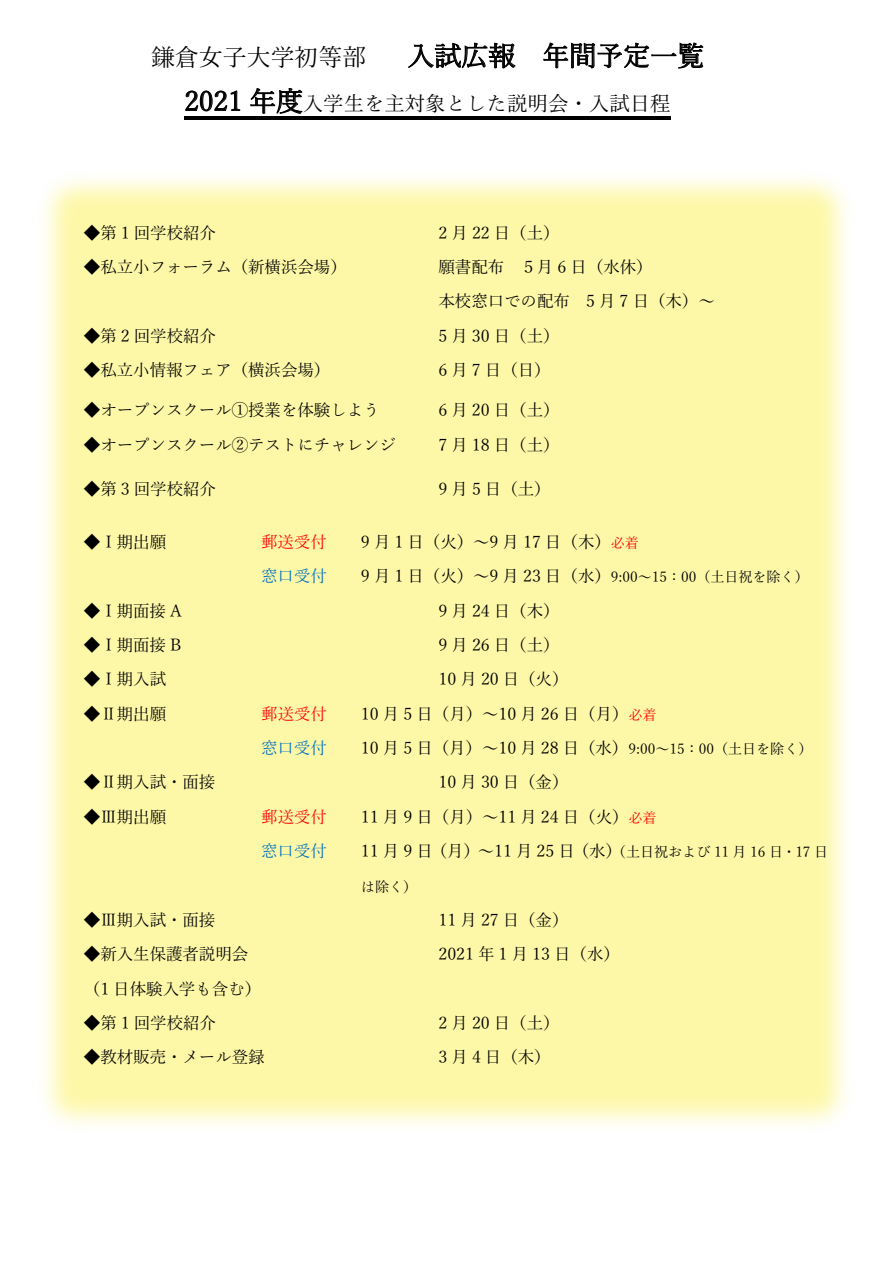
<style>
.page{position:relative;width:893px;height:1263px;background:#fff}
.page>*{position:absolute;margin:0;border:0;box-sizing:border-box;transform-origin:0 0}
.t1{font:27.15px "Yu Mincho";letter-spacing:-.005em;color:#000}
.t2{font:23.85px "Yu Mincho";color:#000}
.t3{font:20.4px "Yu Mincho";color:#000}
.t4{font:16.5px/34.3px "Yu Mincho";color:#000}
.t5{font:16.5px "Yu Mincho";color:#f00}
.t6{font:16.5px "Yu Mincho";color:#0070c0}
.t7{font:14.1px "Yu Mincho";color:#000}
.s1{font-size:27.15px}
.s2{font-size:14.1px;color:#f00}
.s3{font-size:16.5px}
.s4{font-size:14.1px}
</style>
<div class="page">
<svg style="left:408px;top:42px;width:108px;height:27px"></svg>
<svg style="left:543px;top:42px;width:160px;height:27px"></svg>
<svg style="left:185px;top:90px;width:55px;height:22px"></svg>
<svg style="left:250px;top:88px;width:53px;height:26px"></svg>
<hr style="left:184px;top:117px;width:487px;height:1px;background:#000">
<hr style="left:184px;top:119px;width:487px;height:1px;background:#000">
<h2 class="t2" style="left:151px;top:35px;width:217px">鎌倉女子大学初等部</h2>
<h1 class="t1" style="left:407px;top:31px;width:299px">入試広報 年間予定一覧</h1>
<p class="t3" style="left:184px;top:85px;width:488px"><span class="s1">2021 年度</span>入学生を主対象とした説明会・入試日程</p>
<p class="t4" style="left:84px;top:214px;width:134px">◆第 1 回学校紹介</p>
<p class="t4" style="left:438px;top:214px;width:123px">2 月 22 日（土）</p>
<p class="t4" style="left:84px;top:248px;width:265px">◆私立小フォーラム（新横浜会場）</p>
<p class="t4" style="left:438px;top:248px;width:278px">願書配布 ５月 6 日（水休）<br>本校窓口での配布 5 月 7 日（木）～</p>
<p class="t4" style="left:84px;top:317px;width:134px">◆第 2 回学校紹介</p>
<p class="t4" style="left:438px;top:317px;width:123px">5 月 30 日（土）</p>
<p class="t4" style="left:84px;top:351px;width:248px">◆私立小情報フェア（横浜会場）</p>
<p class="t4" style="left:438px;top:351px;width:114px">6 月 7 日（日）</p>
<p class="t4" style="left:84px;top:392px;width:297px">◆オープンスクール①授業を体験しよう</p>
<p class="t4" style="left:438px;top:392px;width:123px">6 月 20 日（土）</p>
<p class="t4" style="left:84px;top:426px;width:314px">◆オープンスクール②テストにチャレンジ</p>
<p class="t4" style="left:438px;top:426px;width:123px">7 月 18 日（土）</p>
<p class="t4" style="left:84px;top:470px;width:134px">◆第 3 回学校紹介</p>
<p class="t4" style="left:438px;top:470px;width:114px">9 月 5 日（土）</p>
<p class="t4" style="left:84px;top:523px;width:84px">◆Ⅰ期出願</p>
<p class="t5" style="left:261px;top:527px;width:67px">郵送受付</p>
<p class="t4" style="left:361px;top:523px;width:280px">9 月 1 日（火）～9 月 17 日（木）<span class="s2">必着</span></p>
<p class="t6" style="left:261px;top:561px;width:67px">窓口受付</p>
<p class="t7" style="left:361px;top:564px;width:449px"><span class="s3">9 月 1 日（火）～9 月 23 日（水）</span>9:00～15：00（土日祝を除く）</p>
<p class="t4" style="left:84px;top:592px;width:99px">◆Ⅰ期面接 A</p>
<p class="t4" style="left:438px;top:592px;width:123px">9 月 24 日（木）</p>
<p class="t4" style="left:84px;top:626px;width:99px">◆Ⅰ期面接 B</p>
<p class="t4" style="left:438px;top:626px;width:123px">9 月 26 日（土）</p>
<p class="t4" style="left:84px;top:660px;width:84px">◆Ⅰ期入試</p>
<p class="t4" style="left:438px;top:660px;width:132px">10 月 20 日（火）</p>
<p class="t4" style="left:84px;top:695px;width:84px">◆Ⅱ期出願</p>
<p class="t5" style="left:261px;top:698px;width:67px">郵送受付</p>
<p class="t4" style="left:361px;top:695px;width:297px">10 月 5 日（月）～10 月 26 日（月）<span class="s2">必着</span></p>
<p class="t6" style="left:261px;top:733px;width:67px">窓口受付</p>
<p class="t4" style="left:361px;top:729px;width:453px">10 月 5 日（月）～10 月 28 日（水）<span class="s4">9:00～15：00（土日を除く）</span></p>
<p class="t4" style="left:84px;top:764px;width:133px">◆Ⅱ期入試・面接</p>
<p class="t4" style="left:438px;top:764px;width:132px">10 月 30 日（金）</p>
<p class="t4" style="left:84px;top:798px;width:84px">◆Ⅲ期出願</p>
<p class="t5" style="left:261px;top:802px;width:67px">郵送受付</p>
<p class="t4" style="left:361px;top:798px;width:297px">11 月 9 日（月）～11 月 24 日（火）<span class="s2">必着</span></p>
<p class="t6" style="left:261px;top:836px;width:67px">窓口受付</p>
<p class="t4" style="left:361px;top:832px;width:469px">11 月 9 日（月）～11 月 25 日（水）<span class="s4">（土日祝および 11 月 16 日・17 日</span></p>
<p class="t7" style="left:361px;top:873px;width:58px">は除く）</p>
<p class="t4" style="left:84px;top:901px;width:133px">◆Ⅲ期入試・面接</p>
<p class="t4" style="left:438px;top:901px;width:132px">11 月 27 日（金）</p>
<p class="t4" style="left:84px;top:935px;width:166px">◆新入生保護者説明会</p>
<p class="t4" style="left:438px;top:935px;width:183px">2021 年 1 月 13 日（水）</p>
<p class="t4" style="left:84px;top:970px;width:179px">（1 日体験入学も含む）</p>
<p class="t4" style="left:84px;top:1004px;width:134px">◆第 1 回学校紹介</p>
<p class="t4" style="left:438px;top:1004px;width:123px">2 月 20 日（土）</p>
<p class="t4" style="left:84px;top:1038px;width:182px">◆教材販売・メール登録</p>
<p class="t4" style="left:438px;top:1038px;width:114px">3 月 4 日（木）</p>
</div>
